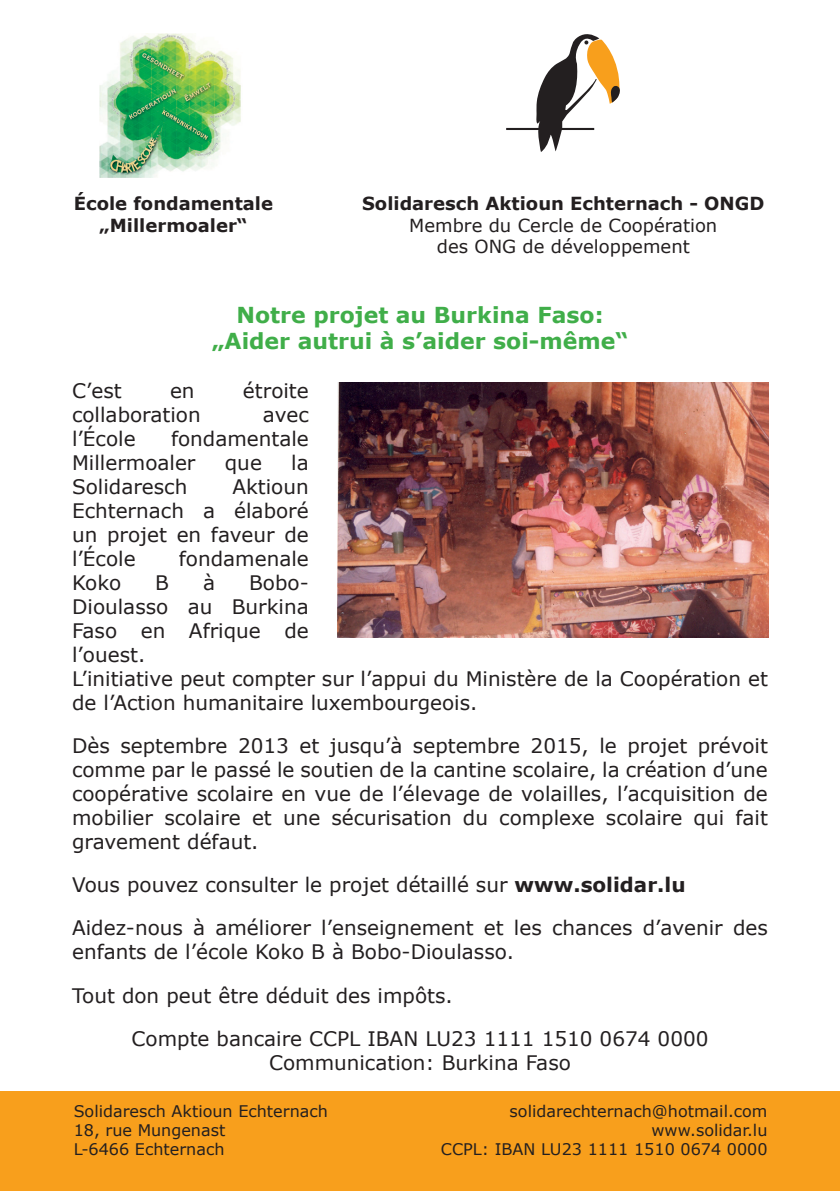
<style>
.page{position:relative;width:840px;height:1191px;background:#fff}
.page>*{position:absolute;margin:0;border:0;box-sizing:border-box;transform-origin:0 0}
.t1{font:700 22px/26.4px "Verdana";color:#40ae49;text-align:center}
.t2{font:20px/24px "Verdana";color:#231f20}
.t3{font:700 18px/21.6px "Verdana";color:#231f20;text-align:center}
.t4{font:18px/21.6px "Verdana";color:#231f20;text-align:center}
.t5{font:16px "Verdana";color:#231f20}
.s1{font-weight:700}
</style>
<div class="page">
<div style="left:0;top:1091px;width:839px;height:100px;background:#f89f1c"></div>
<img style="left:337px;top:383px;width:431px;height:255px">
<img style="left:100px;top:33px;width:141px;height:144px">
<hr style="left:506px;top:128px;width:88px;height:2px;background:#231f20">
<svg style="left:535px;top:34px;width:85px;height:118px"></svg>
<p class="t3" style="left:74px;top:192px;width:201px">École fondamentale „Millermoaler“</p>
<p class="t3" style="left:362px;top:192px;width:403px">Solidaresch Aktioun Echternach - ONGD</p>
<p class="t4" style="left:409px;top:214px;width:309px">Membre du Cercle de Coopération des ONG de développement</p>
<p class="t1" style="left:211px;top:301px;width:418px">Notre projet au Burkina Faso: „Aider autrui à s’aider soi-même“</p>
<p class="t2" style="left:72px;top:377px;width:51px">C’est</p>
<p class="t2" style="left:170px;top:377px;width:26px">en</p>
<p class="t2" style="left:243px;top:377px;width:67px">étroite</p>
<p class="t2" style="left:72px;top:401px;width:130px">collaboration</p>
<p class="t2" style="left:263px;top:401px;width:47px">avec</p>
<p class="t2" style="left:72px;top:425px;width:65px">l’École</p>
<p class="t2" style="left:72px;top:425px;width:238px;text-indent:99px">fondamentale<br>Millermoaler</p>
<p class="t2" style="left:225px;top:449px;width:39px">que</p>
<p class="t2" style="left:291px;top:449px;width:19px">la</p>
<p class="t2" style="left:72px;top:473px;width:117px">Solidaresch</p>
<p class="t2" style="left:72px;top:473px;width:238px;text-align:justify;text-indent:160px">Aktioun Echternach a élaboré un projet en faveur de l’École</p>
<p class="t2" style="left:179px;top:545px;width:131px">fondamenale</p>
<p class="t2" style="left:72px;top:569px;width:51px">Koko</p>
<p class="t2" style="left:155px;top:569px;width:15px">B</p>
<p class="t2" style="left:203px;top:569px;width:14px">à</p>
<p class="t2" style="left:72px;top:569px;width:697px;text-indent:177px">Bobo-<br>Dioulasso au Burkina<br>Faso en Afrique de<br>l’ouest.<br>L’initiative peut compter sur l’appui du Ministère de la Coopération et de l’Action humanitaire luxembourgeois.</p>
<p class="t2" style="left:72px;top:733px;width:697px;text-align:justify">Dès septembre 2013 et jusqu’à septembre 2015, le projet prévoit comme par le passé le soutien de la cantine scolaire, la création d’une coopérative scolaire en vue de l’élevage de volailles, l’acquisition de mobilier scolaire et une sécurisation du complexe scolaire qui fait gravement défaut.</p>
<p class="t2" style="left:72px;top:862px;width:697px;line-height:43.2px">Vous pouvez consulter le projet détaillé sur <span class="s1">www.solidar.lu<br></span>Aidez-nous à améliorer l’enseignement et les chances d’avenir des</p>
<p class="t2" style="left:72px;top:929px;width:443px;line-height:43.2px">enfants de l’école Koko B à Bobo-Dioulasso.<br>Tout don peut être déduit des impôts.</p>
<p class="t2" style="left:131px;top:1025px;width:578px;text-align:center">Compte bancaire CCPL IBAN LU23 1111 1510 0674 0000<br>Communication: Burkina Faso</p>
<p class="t5" style="left:74px;top:1101px;width:255px">Solidaresch Aktioun Echternach</p>
<p class="t5" style="left:509px;top:1101px;width:259px">solidarechternach@hotmail.com</p>
<p class="t5" style="left:74px;top:1120px;width:153px">18, rue Mungenast</p>
<p class="t5" style="left:651px;top:1120px;width:117px">www.solidar.lu</p>
<p class="t5" style="left:74px;top:1139px;width:152px">L-6466 Echternach</p>
<p class="t5" style="left:440px;top:1139px;width:328px">CCPL: IBAN LU23 1111 1510 0674 0000</p>
</div>
